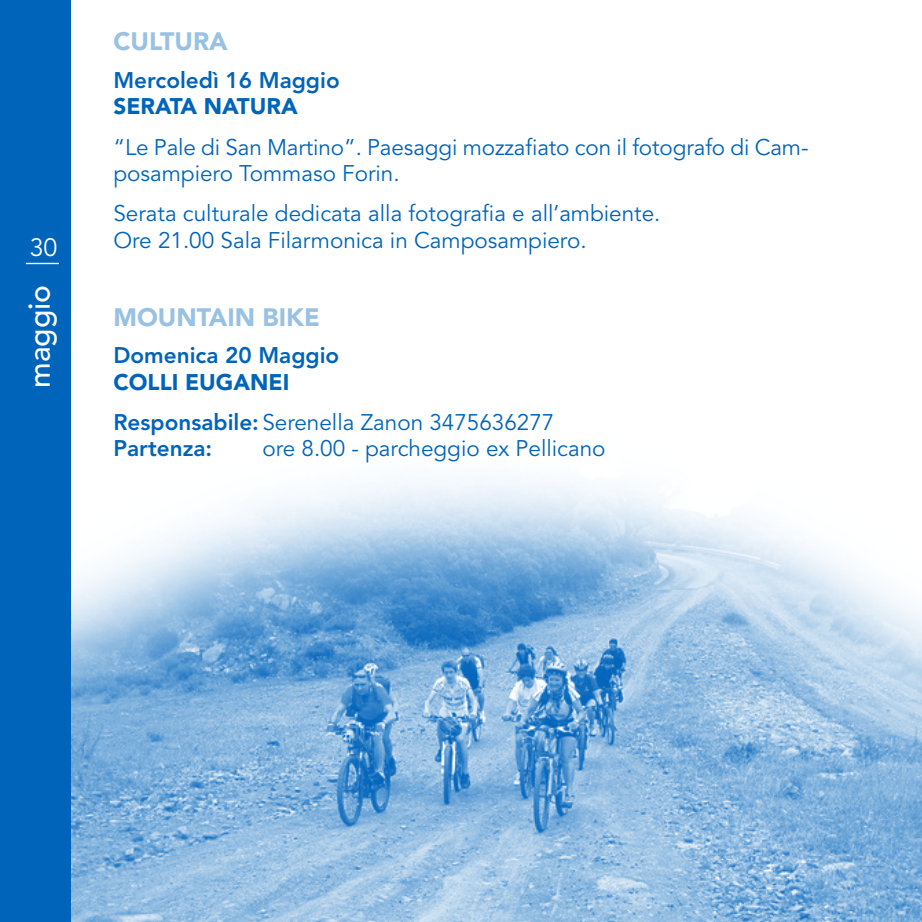
<style>
.page{position:relative;width:922px;height:922px;background:#fff}
.page>*{position:absolute;margin:0;border:0;box-sizing:border-box;transform-origin:0 0}
.t1{font:500 30px "Avenir";color:#fff}
.t2{font:900 25px "Avenir";color:#99c1e3}
.t3{font:25px "Avenir";color:#fff}
.t4{font:22.5px/26.2px "Avenir";color:#0064ba}
.t5{font:800 22.5px "Avenir";color:#0064ba}
.t6{font:900 22.5px "Avenir";color:#0064ba}
.s1{font-weight:900}
.s2{font-weight:800}
</style>
<div class="page">
<img style="left:71px;top:478px;width:850px;height:443px">
<div style="left:0;top:0;width:71px;height:921px;background:#0064ba"></div>
<hr style="left:26px;top:263px;width:33px;height:1px;background:#fff">
<p class="t3" style="left:30px;top:237px;width:29px">30</p>
<h1 class="t1" style="left:27px;top:388px;width:104px;rotate:-90deg">maggio</h1>
<p class="t2" style="left:113px;top:31px;width:116px">CULTURA</p>
<p class="t5" style="left:113px;top:71px;width:228px">Mercoledì 16 Maggio</p>
<p class="t6" style="left:113px;top:97px;width:186px">SERATA NATURA</p>
<p class="t4" style="left:113px;top:135px;width:696px">“Le Pale di San Martino”. Paesaggi mozzafiato con il fotografo di Cam&shy;posampiero Tommaso Forin.</p>
<p class="t4" style="left:113px;top:202px;width:548px">Serata culturale dedicata alla fotografia e all’ambiente.<br>Ore 21.00 Sala Filarmonica in Camposampiero.</p>
<p class="t2" style="left:113px;top:307px;width:208px">MOUNTAIN BIKE</p>
<p class="t5" style="left:113px;top:346px;width:227px">Domenica 20 Maggio</p>
<p class="t4" style="left:113px;top:363px;width:442px;line-height:40.5px"><span class="s1">COLLI EUGANEI<br></span><span class="s2">Responsabile:</span> Serenella Zanon 3475636277</p>
<p class="t5" style="left:113px;top:439px;width:100px">Partenza:</p>
<p class="t4" style="left:262px;top:437px;width:344px">ore 8.00 - parcheggio ex Pellicano</p>
</div>
